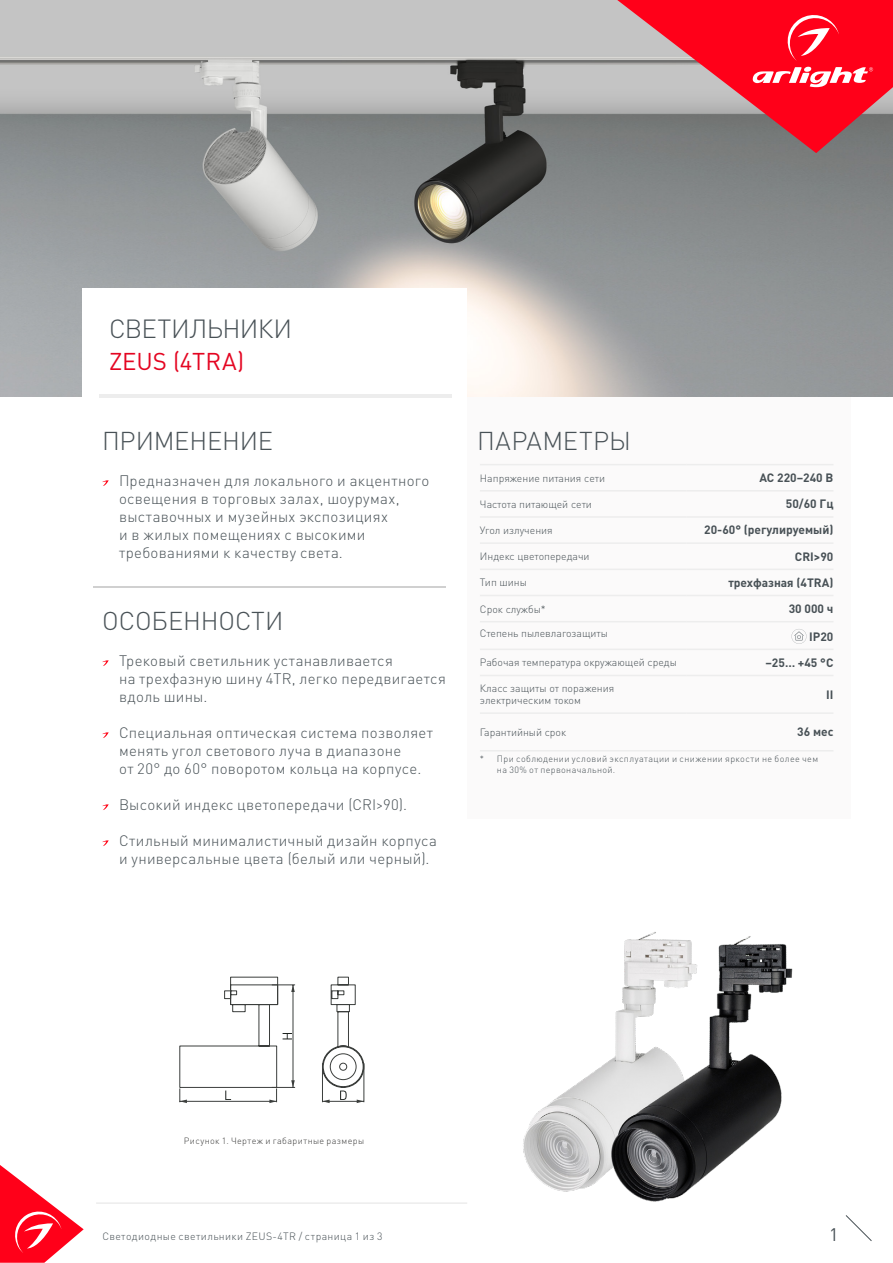
<style>
.page{position:relative;width:893px;height:1263px;background:#fff}
.page>*{position:absolute;margin:0;border:0;box-sizing:border-box;transform-origin:0 0}
.t1{font:300 25.95px "DIN Pro";letter-spacing:-.025em;color:#485156}
.t2{font:300 25.5px "DIN Pro";letter-spacing:-.005em;color:#485156}
.t3{font:300 25.5px "DIN Pro";letter-spacing:.015em;color:#485156}
.t4{font:24px "DIN Pro";color:#e40521}
.t5{font:18px "DIN Pro";color:#485156}
.t6{font:300 15px/18px "DIN Pro";letter-spacing:.02em;color:#485156}
.t7{font:700 12px "DIN Pro";color:#485156}
.t8{font:300 10.5px/12px "DIN Pro";color:#485156}
.t9{font:300 10.5px "DIN Pro";letter-spacing:.035em;color:#485156}
.t10{font:300 9px/10.5px "DIN Pro";letter-spacing:.04em;color:#485156}
.t11{font:300 9px "DIN Pro";letter-spacing:.04em;color:#3c3c3b}
</style>
<div class="page">
<svg style="left:845px;top:1215px;width:27px;height:26px"></svg>
<hr style="left:96px;top:1203px;width:371px;height:1px;background:#e3e3e3">
<img style="left:0;top:0;width:893px;height:397px">
<div style="left:467px;top:397px;width:383px;height:422px;background:#fbfafa"></div>
<hr style="left:480px;top:464px;width:206px;height:1px;background:#ededed">
<hr style="left:686px;top:464px;width:147px;height:1px;background:#ededed">
<hr style="left:480px;top:490px;width:206px;height:1px;background:#ededed">
<hr style="left:686px;top:490px;width:147px;height:1px;background:#ededed">
<hr style="left:480px;top:516px;width:206px;height:2px;background:#ededed">
<hr style="left:686px;top:516px;width:147px;height:2px;background:#ededed">
<hr style="left:480px;top:542px;width:206px;height:2px;background:#ededed">
<hr style="left:686px;top:542px;width:147px;height:2px;background:#ededed">
<hr style="left:480px;top:569px;width:206px;height:1px;background:#ededed">
<hr style="left:686px;top:569px;width:147px;height:1px;background:#ededed">
<hr style="left:480px;top:595px;width:206px;height:1px;background:#ededed">
<hr style="left:686px;top:595px;width:147px;height:1px;background:#ededed">
<hr style="left:480px;top:621px;width:206px;height:1px;background:#ededed">
<hr style="left:686px;top:621px;width:147px;height:1px;background:#ededed">
<hr style="left:480px;top:750px;width:206px;height:1px;background:#ededed">
<hr style="left:686px;top:750px;width:147px;height:1px;background:#ededed">
<hr style="left:480px;top:648px;width:206px;height:2px;background:#ededed">
<hr style="left:686px;top:648px;width:147px;height:2px;background:#ededed">
<hr style="left:480px;top:675px;width:206px;height:1px;background:#ededed">
<hr style="left:686px;top:675px;width:147px;height:1px;background:#ededed">
<hr style="left:480px;top:712px;width:206px;height:2px;background:#ededed">
<hr style="left:686px;top:712px;width:147px;height:2px;background:#ededed">
<svg style="left:791px;top:629px;width:15px;height:15px"></svg>
<div style="left:82px;top:288px;width:384px;height:117px;background:#fff"></div>
<hr style="left:99px;top:394px;width:352px;height:3px;background:#ededed">
<svg style="left:102px;top:480px;width:7px;height:6px"></svg>
<svg style="left:102px;top:660px;width:7px;height:6px"></svg>
<svg style="left:102px;top:732px;width:7px;height:6px"></svg>
<svg style="left:102px;top:804px;width:7px;height:6px"></svg>
<svg style="left:102px;top:840px;width:7px;height:6px"></svg>
<hr style="left:94px;top:586px;width:352px;height:1px;background:#d0d0d0">
<img style="left:523px;top:932px;width:270px;height:270px">
<svg style="left:179px;top:976px;width:186px;height:127px"></svg>
<svg style="left:617px;top:0;width:276px;height:153px;background:#d44a57"></svg>
<svg style="left:0;top:1165px;width:84px;height:98px"></svg>
<h1 class="t1" style="left:109px;top:311px;width:185px">СВЕТИЛЬНИКИ</h1>
<h3 class="t4" style="left:109px;top:345px;width:137px">ZEUS (4TRA)</h3>
<h2 class="t2" style="left:102px;top:423px;width:172px">ПРИМЕНЕНИЕ</h2>
<p class="t6" style="left:119px;top:471px;width:312px">Предназначен для локального и акцентного освещения в торговых залах, шоурумах, выставочных и музейных экспозициях<br>и в жилых помещениях с высокими требованиями к качеству света.</p>
<h2 class="t2" style="left:102px;top:603px;width:183px">ОСОБЕННОСТИ</h2>
<p class="t6" style="left:119px;top:651px;width:328px">Трековый светильник устанавливается<br>на трехфазную шину 4TR, легко передвигается вдоль шины.</p>
<p class="t6" style="left:119px;top:723px;width:315px">Специальная оптическая система позволяет менять угол светового луча в диапазоне<br>от 20° до 60° поворотом кольца на корпусе.</p>
<p class="t6" style="left:119px;top:795px;width:289px">Высокий индекс цветопередачи (CRI&gt;90).</p>
<p class="t6" style="left:119px;top:831px;width:319px">Стильный минималистичный дизайн корпуса и универсальные цвета (белый или черный).</p>
<h2 class="t3" style="left:477px;top:423px;width:155px">ПАРАМЕТРЫ</h2>
<p class="t8" style="left:480px;top:471px;width:127px">Напряжение питания сети</p>
<p class="t7" style="left:759px;top:468px;width:76px">АС 220–240 B</p>
<p class="t8" style="left:480px;top:498px;width:114px">Частота питающей сети</p>
<p class="t7" style="left:786px;top:494px;width:49px">50/60 Гц</p>
<p class="t8" style="left:480px;top:524px;width:74px">Угол излучения</p>
<p class="t7" style="left:704px;top:520px;width:131px">20-60° (регулируемый)</p>
<p class="t8" style="left:480px;top:550px;width:111px">Индекс цветопередачи</p>
<p class="t7" style="left:795px;top:546px;width:40px">CRI&gt;90</p>
<p class="t8" style="left:480px;top:576px;width:48px">Тип шины</p>
<p class="t7" style="left:728px;top:572px;width:106px">трехфазная (4TRA)</p>
<p class="t8" style="left:480px;top:602px;width:67px">Срок службы*</p>
<p class="t7" style="left:789px;top:598px;width:46px">30 000 ч</p>
<p class="t8" style="left:480px;top:627px;width:130px">Степень пылевлагозащиты</p>
<p class="t7" style="left:809px;top:626px;width:26px">IP20</p>
<p class="t8" style="left:480px;top:656px;width:198px">Рабочая температура окружающей среды</p>
<p class="t7" style="left:765px;top:652px;width:69px">–25… +45 °С</p>
<p class="t8" style="left:480px;top:682px;width:136px">Класс защиты от поражения электрическим током</p>
<p class="t7" style="left:826px;top:684px;width:9px">II</p>
<p class="t8" style="left:480px;top:726px;width:88px">Гарантийный срок</p>
<p class="t7" style="left:797px;top:722px;width:38px">36 мес</p>
<p class="t10" style="left:497px;top:753px;width:323px;text-indent:-17px">* При соблюдении условий эксплуатации и снижении яркости не более чем на 30% от первоначальной.</p>
<p class="t11" style="left:184px;top:1135px;width:182px">Рисунок 1. Чертеж и габаритные размеры</p>
<p class="t9" style="left:102px;top:1229px;width:282px">Светодиодные светильники ZEUS-4TR / страница 1 из 3</p>
<p class="t5" style="left:829px;top:1222px;width:11px">1</p>
</div>
